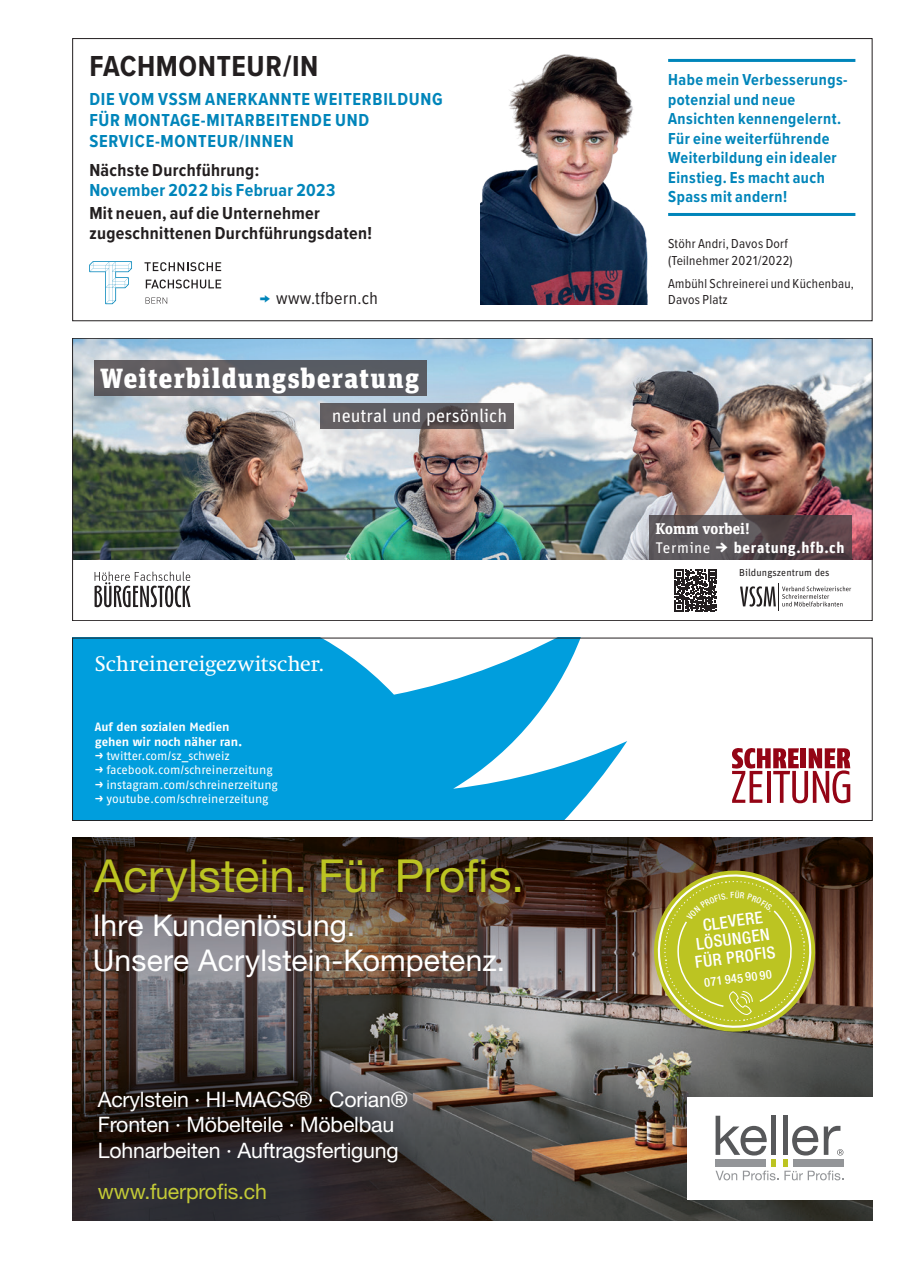
<style>
.page{position:relative;width:915px;height:1263px;background:#fff}
.page>*{position:absolute;margin:0;border:0;box-sizing:border-box;transform-origin:0 0}
.t1{font:45.6px "Helvetica Neue LT Std";color:#bcc422}
.t2{font:30px/34.5px "Helvetica Neue LT Std";letter-spacing:.005em;color:#fff}
.t3{font:700 30px "Proxima Nova Cond";letter-spacing:.02em;color:#231f20}
.t4{font:900 27.75px "Unit Slab Pro";letter-spacing:.045em;color:#fff}
.t5{font:21.3px/25.5px "Helvetica Neue LT Std";letter-spacing:-.01em;color:#fff}
.t6{font:21.3px "Helvetica Neue LT Std";letter-spacing:-.01em;color:#c3ca37}
.t7{font:21px "Swift";color:#fff}
.t8{font:18.45px "Unit OT";letter-spacing:-.005em;color:#fff}
.t9{font:700 18px/21px "Proxima Nova Cond";letter-spacing:.04em;color:#0085ba}
.t10{font:700 18px/20.2px "Proxima Nova Cond";letter-spacing:.02em;color:#231f20}
.t11{font:700 18px "Proxima Nova Cond";letter-spacing:.02em;color:#0085ba}
.t12{font:18px "Proxima Nova Cond";letter-spacing:.02em;color:#231f20}
.t13{font:500 condensed 16.65px/18px "Helvetica Neue LT Std";color:#fff;text-align:center}
.t14{font:700 16.5px/19.5px "Proxima Nova Cond";letter-spacing:.03em;color:#0085ba}
.t15{font:700 15.45px "Unit Pro";letter-spacing:.035em;color:#fff}
.t16{font:700 15.45px "Unit Slab Pro";color:#fff}
.t17{font:15.45px "Unit Pro";letter-spacing:.03em;color:#fff}
.t18{font:13.5px/16.5px "Proxima Nova Cond";letter-spacing:.02em;color:#231f20}
.t19{font:500 condensed 12.3px "Helvetica Neue LT Std";color:#fff}
.t20{font:12px "Fago OT";letter-spacing:-.005em;color:#fff}
.t21{font:700 12px/14.4px "Fago OT";color:#fff}
.t22{font:10.05px "Unit OT";letter-spacing:.01em;color:#231f20}
.s1{color:#0085ba}
.s2{font-weight:700;font-stretch:condensed}
</style>
<div class="page">
<img style="left:72px;top:838px;width:800px;height:382px">
<svg style="left:72px;top:1058px;width:383px;height:162px;background:#322c2c"></svg>
<div style="left:686px;top:1097px;width:186px;height:102px;background:#fff"></div>
<svg style="left:715px;top:1116px;width:128px;height:64px"></svg>
<hr style="left:668px;top:59px;width:187px;height:3px;background:#0085ba">
<hr style="left:668px;top:213px;width:187px;height:3px;background:#0085ba">
<img style="left:480px;top:54px;width:168px;height:250px">
<svg style="left:144px;top:262px;width:77px;height:9px"></svg>
<svg style="left:146px;top:279px;width:75px;height:9px"></svg>
<svg style="left:145px;top:297px;width:22px;height:7px"></svg>
<svg style="left:89px;top:261px;width:43px;height:43px"></svg>
<img style="left:74px;top:340px;width:796px;height:220px">
<svg style="left:320px;top:403px;width:193px;height:26px;background:#5d595c"></svg>
<div style="left:93px;top:360px;width:333px;height:36px;background:#5b5c62"></div>
<svg style="left:648px;top:515px;width:203px;height:45px;background:#584c51"></svg>
<svg style="left:740px;top:583px;width:110px;height:28px"></svg>
<svg style="left:94px;top:572px;width:96px;height:35px"></svg>
<svg style="left:674px;top:569px;width:42px;height:43px"></svg>
<svg style="left:74px;top:640px;width:553px;height:179px;fill:#009edd"></svg>
<div style="left:72px;top:638px;width:800px;height:183px;border:1px solid #231f20"></div>
<svg style="left:732px;top:748px;width:118px;height:55px"></svg>
<svg style="left:716px;top:542px;width:11px;height:10px"></svg>
<svg style="left:653px;top:870px;width:161px;height:161px;background:#b0b039"></svg>
<h2 class="t3" style="left:89px;top:44px;width:230px">FACHMONTEUR/IN</h2>
<p class="t9" style="left:89px;top:88px;width:354px">DIE VOM VSSM ANERKANNTE WEITERBILDUNG<br>FÜR MONTAGE-MITARBEITENDE UND<br>SERVICE-MONTEUR/INNEN</p>
<p class="t10" style="left:89px;top:159px;width:171px">Nächste Durchführung:</p>
<p class="t11" style="left:89px;top:177px;width:247px">November 2022 bis Februar 2023</p>
<p class="t10" style="left:89px;top:202px;width:284px">Mit neuen, auf die Unternehmer zugeschnittenen Durchführungsdaten!</p>
<p class="t12" style="left:259px;top:285px;width:120px"><span class="s1">→</span> www.tfbern.ch</p>
<h3 class="t4" style="left:100px;top:357px;width:320px">Weiterbildungsberatung</h3>
<p class="t8" style="left:332px;top:405px;width:176px">neutral und persönlich</p>
<p class="t7" style="left:95px;top:652px;width:230px">Schreinereigezwitscher.</p>
<p class="t21" style="left:95px;top:720px;width:149px">Auf den sozialen Medien gehen wir noch näher ran.</p>
<p class="t20" style="left:95px;top:749px;width:136px"><span class="s2">→</span> twitter.com/sz_schweiz</p>
<p class="t20" style="left:95px;top:763px;width:179px"><span class="s2">→</span> facebook.com/schreinerzeitung</p>
<p class="t20" style="left:95px;top:777px;width:184px"><span class="s2">→</span> instagram.com/schreinerzeitung</p>
<p class="t20" style="left:95px;top:792px;width:175px"><span class="s2">→</span> youtube.com/schreinerzeitung</p>
<h1 class="t1" style="left:94px;top:849px;width:431px">Acrylstein. Für Profis.</h1>
<h2 class="t2" style="left:93px;top:908px;width:413px">Ihre Kundenlösung.<br>Unsere Acrylstein-Kompetenz.</h2>
<p class="t5" style="left:98px;top:1086px;width:311px">Acrylstein · HI-MACS® · Corian®<br>Fronten · Möbelteile · Möbelbau<br>Lohnarbeiten · Auftragsfertigung</p>
<p class="t6" style="left:98px;top:1179px;width:171px">www.fuerprofis.ch</p>
<p class="t14" style="left:668px;top:70px;width:181px">Habe mein Verbesserungs&shy;potenzial und neue<br>Ansichten kennengelernt.<br>Für eine weiterführende<br>Weiterbildung ein idealer<br>Einstieg. Es macht auch<br>Spass mit andern!</p>
<p class="t18" style="left:668px;top:235px;width:126px">Stöhr Andri, Davos Dorf (Teilnehmer 2021/2022)</p>
<p class="t18" style="left:668px;top:274px;width:187px">Ambühl Schreinerei und Küchenbau,<br>Davos Platz</p>
<p class="t16" style="left:655px;top:517px;width:96px">Komm vorbei!</p>
<p class="t17" style="left:655px;top:537px;width:56px">Termine</p>
<p class="t15" style="left:733px;top:536px;width:112px">beratung.hfb.ch</p>
<p class="t22" style="left:738px;top:567px;width:92px">Bildungszentrum des</p>
<p class="t13" style="left:688px;top:918px;width:82px;rotate:-8deg">CLEVERE<br>LÖSUNGEN<br>FÜR PROFIS</p>
<p class="t19" style="left:703px;top:975px;width:70px;rotate:-7deg">071 945 90 90</p>
</div>
